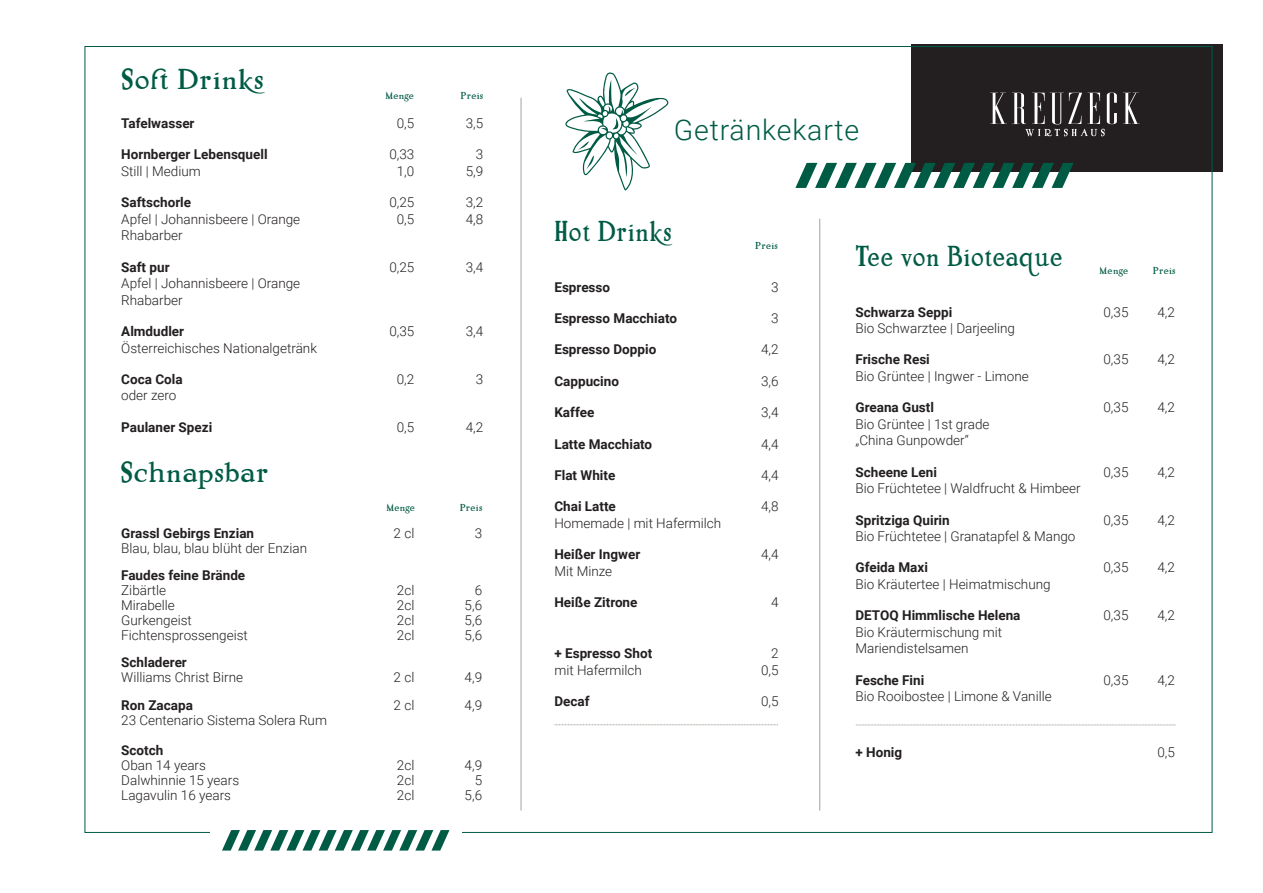
<style>
.page{position:relative;width:1263px;height:893px;background:#fff}
.page>*{position:absolute;margin:0;border:0;box-sizing:border-box;transform-origin:0 0}
.t1{font:30px "Misty Medow";letter-spacing:.03em;color:#005b45;scale:.85 1}
.t2{font:30px "Misty Medow";letter-spacing:.03em;color:#005b45}
.t3{font:300 28.5px "Roboto";letter-spacing:.03em;color:#005b45}
.t4{font:300 13.5px/16.5px "Roboto";color:#231f20}
.t5{font:700 13.5px/16.5px "Roboto";color:#231f20}
.t6{font:10.5px "Misty Medow";letter-spacing:.03em;color:#005b45}
.s1{font-weight:700}
.s2{font-weight:300}
</style>
<div class="page">
<div style="left:911px;top:45px;width:311px;height:127px;background:#231f20"></div>
<svg style="left:1123px;top:93px;width:17px;height:31px"></svg>
<svg style="left:990px;top:92px;width:127px;height:44px"></svg>
<svg style="left:795px;top:163px;width:278px;height:25px"></svg>
<svg style="left:222px;top:830px;width:227px;height:20px"></svg>
<svg style="left:565px;top:72px;width:104px;height:119px"></svg>
<hr style="left:521px;top:98px;width:1px;height:712px;background:#a8a199">
<hr style="left:819px;top:219px;width:1px;height:591px;background:#a8a199">
<svg style="left:554px;top:724px;width:224px;height:1px"></svg>
<svg style="left:856px;top:725px;width:319px;height:1px"></svg>
<p class="t2" style="left:121px;top:60px;width:144px">Soft Drinks</p>
<p class="t5" style="left:121px;top:114px;width:75px">Tafelwasser</p>
<p class="t4" style="left:397px;top:114px;width:19px">0,5</p>
<p class="t4" style="left:466px;top:114px;width:19px">3,5</p>
<p class="t5" style="left:121px;top:146px;width:148px">Hornberger Lebensquell</p>
<p class="t4" style="left:121px;top:162px;width:81px">Still | Medium</p>
<p class="t6" style="left:385px;top:89px;width:30px">Menge</p>
<p class="t6" style="left:461px;top:89px;width:24px">Preis</p>
<p class="t4" style="left:389px;top:146px;width:27px">0,33</p>
<p class="t4" style="left:397px;top:162px;width:19px">1,0</p>
<p class="t4" style="left:476px;top:146px;width:9px">3</p>
<p class="t4" style="left:466px;top:162px;width:19px">5,9</p>
<p class="t4" style="left:121px;top:194px;width:180px"><span class="s1">Saftschorle<br></span>Apfel | Johannisbeere | Orange</p>
<p class="t4" style="left:121px;top:227px;width:63px">Rhabarber</p>
<p class="t4" style="left:121px;top:258px;width:180px"><span class="s1">Saft pur<br></span>Apfel | Johannisbeere | Orange</p>
<p class="t4" style="left:121px;top:291px;width:63px">Rhabarber</p>
<p class="t4" style="left:389px;top:194px;width:27px">0,25</p>
<p class="t4" style="left:397px;top:210px;width:19px">0,5</p>
<p class="t4" style="left:466px;top:194px;width:19px">3,2</p>
<p class="t4" style="left:466px;top:210px;width:19px">4,8</p>
<p class="t4" style="left:389px;top:258px;width:27px">0,25</p>
<p class="t4" style="left:466px;top:258px;width:19px">3,4</p>
<p class="t4" style="left:121px;top:322px;width:197px"><span class="s1">Almdudler<br></span>Österreichisches Nationalgetränk</p>
<p class="t4" style="left:389px;top:322px;width:27px">0,35</p>
<p class="t4" style="left:466px;top:322px;width:19px">3,4</p>
<p class="t5" style="left:121px;top:370px;width:63px">Coca Cola <span class="s2">oder zero</span></p>
<p class="t4" style="left:397px;top:370px;width:19px">0,2</p>
<p class="t4" style="left:476px;top:370px;width:9px">3</p>
<p class="t5" style="left:121px;top:418px;width:93px">Paulaner Spezi</p>
<p class="t4" style="left:397px;top:418px;width:19px">0,5</p>
<p class="t4" style="left:466px;top:418px;width:19px">4,2</p>
<p class="t2" style="left:120px;top:453px;width:150px">Schnapsbar</p>
<p class="t4" style="left:121px;top:525px;width:187px;line-height:15px"><span class="s1">Grassl Gebirgs Enzian<br></span>Blau, blau, blau blüht der Enzian</p>
<p class="t4" style="left:394px;top:524px;width:22px">2 cl</p>
<p class="t4" style="left:475px;top:524px;width:9px">3</p>
<p class="t5" style="left:121px;top:567px;width:125px">Faudes feine Brände</p>
<p class="t4" style="left:121px;top:582px;width:47px">Zibärtle</p>
<p class="t4" style="left:121px;top:597px;width:55px">Mirabelle</p>
<p class="t4" style="left:121px;top:612px;width:72px">Gurkengeist</p>
<p class="t4" style="left:121px;top:627px;width:128px">Fichtensprossengeist</p>
<p class="t6" style="left:386px;top:500px;width:30px">Menge</p>
<p class="t6" style="left:460px;top:500px;width:24px">Preis</p>
<p class="t4" style="left:397px;top:582px;width:19px">2cl</p>
<p class="t4" style="left:397px;top:597px;width:19px">2cl</p>
<p class="t4" style="left:397px;top:612px;width:19px">2cl</p>
<p class="t4" style="left:397px;top:627px;width:19px">2cl</p>
<p class="t4" style="left:475px;top:582px;width:9px">6</p>
<p class="t4" style="left:465px;top:597px;width:19px">5,6</p>
<p class="t4" style="left:465px;top:612px;width:19px">5,6</p>
<p class="t4" style="left:465px;top:627px;width:19px">5,6</p>
<p class="t5" style="left:121px;top:654px;width:67px">Schladerer</p>
<p class="t4" style="left:121px;top:669px;width:123px">Williams Christ Birne</p>
<p class="t4" style="left:394px;top:669px;width:22px">2 cl</p>
<p class="t4" style="left:465px;top:669px;width:19px">4,9</p>
<p class="t4" style="left:121px;top:697px;width:207px;line-height:15px"><span class="s1">Ron Zacapa<br></span>23 Centenario Sistema Solera Rum</p>
<p class="t5" style="left:121px;top:741px;width:44px">Scotch</p>
<p class="t4" style="left:121px;top:756px;width:86px">Oban 14 years</p>
<p class="t4" style="left:121px;top:771px;width:119px">Dalwhinnie 15 years</p>
<p class="t4" style="left:121px;top:786px;width:111px">Lagavulin 16 years</p>
<p class="t4" style="left:394px;top:696px;width:22px">2 cl</p>
<p class="t4" style="left:465px;top:696px;width:19px">4,9</p>
<p class="t4" style="left:397px;top:756px;width:19px">2cl</p>
<p class="t4" style="left:397px;top:771px;width:19px">2cl</p>
<p class="t4" style="left:397px;top:786px;width:19px">2cl</p>
<p class="t4" style="left:465px;top:756px;width:19px">4,9</p>
<p class="t4" style="left:475px;top:771px;width:9px">5</p>
<p class="t4" style="left:465px;top:786px;width:19px">5,6</p>
<p class="t3" style="left:674px;top:110px;width:187px">Getränkekarte</p>
<p class="t1" style="left:554px;top:212px;width:139px">Hot Drinks</p>
<p class="t5" style="left:554px;top:278px;width:57px">Espresso</p>
<p class="t4" style="left:771px;top:278px;width:9px">3</p>
<p class="t5" style="left:554px;top:309px;width:124px">Espresso Macchiato</p>
<p class="t4" style="left:771px;top:309px;width:9px">3</p>
<p class="t5" style="left:554px;top:341px;width:103px">Espresso Doppio</p>
<p class="t4" style="left:761px;top:341px;width:19px">4,2</p>
<p class="t5" style="left:554px;top:372px;width:66px">Cappucino</p>
<p class="t4" style="left:761px;top:372px;width:19px">3,6</p>
<p class="t5" style="left:554px;top:404px;width:41px">Kaffee</p>
<p class="t4" style="left:761px;top:404px;width:19px">3,4</p>
<p class="t5" style="left:554px;top:435px;width:99px">Latte Macchiato</p>
<p class="t4" style="left:761px;top:435px;width:19px">4,4</p>
<p class="t5" style="left:554px;top:466px;width:62px">Flat White</p>
<p class="t4" style="left:761px;top:466px;width:19px">4,4</p>
<p class="t5" style="left:554px;top:498px;width:63px">Chai Latte</p>
<p class="t4" style="left:554px;top:514px;width:168px">Homemade | mit Hafermilch</p>
<p class="t6" style="left:755px;top:239px;width:24px">Preis</p>
<p class="t1" style="left:855px;top:237px;width:245px">Tee von Bioteaque</p>
<p class="t6" style="left:1099px;top:264px;width:30px">Menge</p>
<p class="t6" style="left:1153px;top:264px;width:24px">Preis</p>
<p class="t4" style="left:855px;top:303px;width:161px"><span class="s1">Schwarza Seppi<br></span>Bio Schwarztee | Darjeeling</p>
<p class="t4" style="left:1103px;top:303px;width:27px">0,35</p>
<p class="t4" style="left:1157px;top:303px;width:19px">4,2</p>
<p class="t5" style="left:855px;top:351px;width:76px">Frische Resi</p>
<p class="t4" style="left:855px;top:367px;width:175px">Bio Grüntee | Ingwer - Limone</p>
<p class="t4" style="left:1103px;top:351px;width:27px">0,35</p>
<p class="t4" style="left:1157px;top:351px;width:19px">4,2</p>
<p class="t4" style="left:855px;top:399px;width:135px"><span class="s1">Greana Gustl<br></span>Bio Grüntee | 1st grade</p>
<p class="t4" style="left:855px;top:432px;width:115px">„China Gunpowder“</p>
<p class="t4" style="left:1103px;top:399px;width:27px">0,35</p>
<p class="t4" style="left:1157px;top:399px;width:19px">4,2</p>
<p class="t4" style="left:855px;top:463px;width:227px"><span class="s1">Scheene Leni<br></span>Bio Früchtetee | Waldfrucht &amp; Himbeer</p>
<p class="t4" style="left:1103px;top:463px;width:27px">0,35</p>
<p class="t4" style="left:1157px;top:463px;width:19px">4,2</p>
<p class="t4" style="left:855px;top:511px;width:222px"><span class="s1">Spritziga Quirin<br></span>Bio Früchtetee | Granatapfel &amp; Mango</p>
<p class="t4" style="left:1103px;top:511px;width:27px">0,35</p>
<p class="t4" style="left:1157px;top:511px;width:19px">4,2</p>
<p class="t4" style="left:855px;top:559px;width:197px"><span class="s1">Gfeida Maxi<br></span>Bio Kräutertee | Heimatmischung</p>
<p class="t4" style="left:1103px;top:559px;width:27px">0,35</p>
<p class="t4" style="left:1157px;top:559px;width:19px">4,2</p>
<p class="t5" style="left:855px;top:607px;width:167px">DETOQ Himmlische Helena</p>
<p class="t4" style="left:855px;top:623px;width:148px">Bio Kräutermischung mit</p>
<p class="t4" style="left:855px;top:640px;width:114px">Mariendistelsamen</p>
<p class="t4" style="left:761px;top:498px;width:19px">4,8</p>
<p class="t5" style="left:554px;top:546px;width:87px">Heißer Ingwer</p>
<p class="t4" style="left:554px;top:562px;width:59px">Mit Minze</p>
<p class="t4" style="left:761px;top:546px;width:19px">4,4</p>
<p class="t5" style="left:554px;top:594px;width:85px">Heiße Zitrone</p>
<p class="t4" style="left:771px;top:594px;width:9px">4</p>
<p class="t4" style="left:1103px;top:607px;width:27px">0,35</p>
<p class="t4" style="left:1157px;top:607px;width:19px">4,2</p>
<p class="t5" style="left:554px;top:645px;width:99px">+ Espresso Shot</p>
<p class="t4" style="left:554px;top:661px;width:89px">mit Hafermilch</p>
<p class="t4" style="left:761px;top:645px;width:19px;text-align:right">2<br>0,5</p>
<p class="t5" style="left:855px;top:671px;width:70px">Fesche Fini</p>
<p class="t4" style="left:855px;top:688px;width:198px">Bio Rooibostee | Limone &amp; Vanille</p>
<p class="t4" style="left:1103px;top:671px;width:27px">0,35</p>
<p class="t4" style="left:1157px;top:671px;width:19px">4,2</p>
<p class="t5" style="left:554px;top:692px;width:37px">Decaf</p>
<p class="t4" style="left:761px;top:692px;width:19px">0,5</p>
<p class="t5" style="left:855px;top:743px;width:48px">+ Honig</p>
<p class="t4" style="left:1157px;top:743px;width:19px">0,5</p>
</div>
